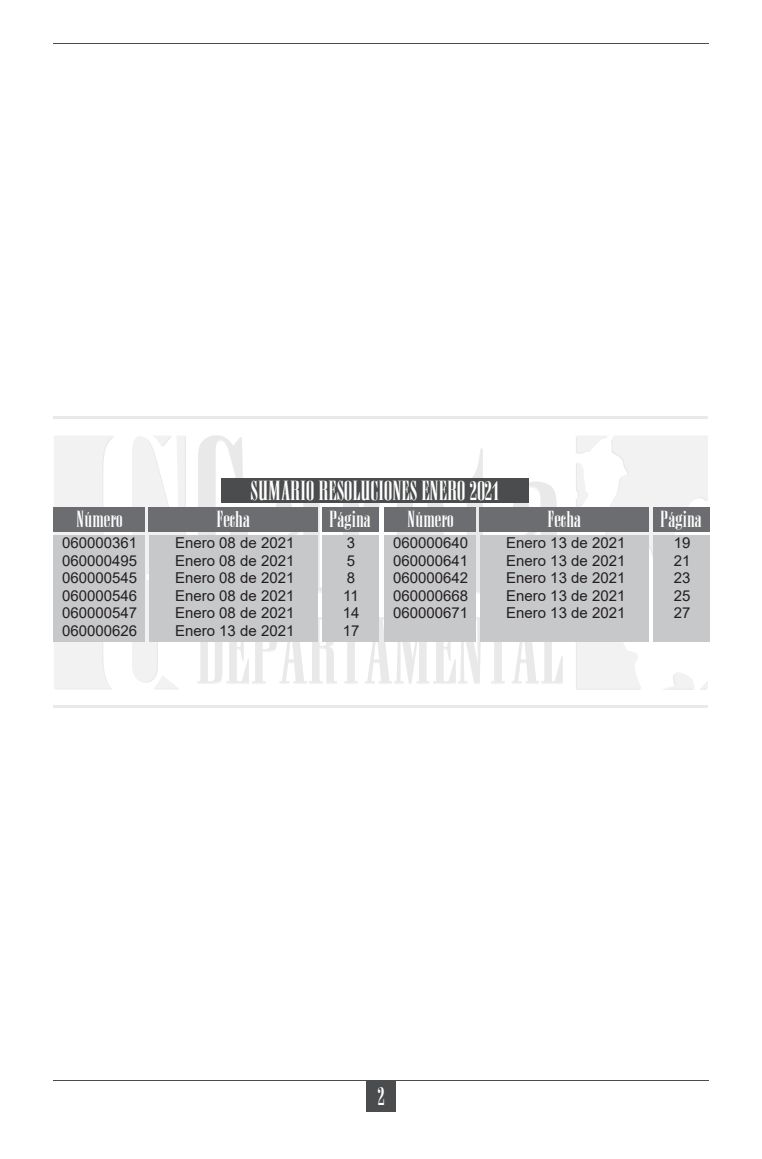
<style>
.page{position:relative;width:762px;height:1159px;background:#fff}
.page>*{position:absolute;margin:0;border:0;box-sizing:border-box;transform-origin:0 0}
.t1{font:23.75px "Anatevka";color:#fff}
.t2{font:22.5px "Anatevka";color:#fff}
.t3{font:20px "Anatevka";color:#fff}
.t4{font:15px/17.5px "Arial";color:#231f20;text-align:justify}
</style>
<div class="page">
<svg style="left:198px;top:435px;width:55px;height:100px"></svg>
<svg style="left:272px;top:503px;width:54px;height:90px"></svg>
<svg style="left:343px;top:503px;width:36px;height:91px"></svg>
<svg style="left:397px;top:503px;width:46px;height:32px"></svg>
<svg style="left:458px;top:448px;width:36px;height:146px"></svg>
<svg style="left:509px;top:481px;width:54px;height:54px"></svg>
<svg style="left:197px;top:617px;width:366px;height:67px"></svg>
<hr style="left:54px;top:705px;width:654px;height:2px;background:#4b4c4d">
<hr style="left:54px;top:416px;width:654px;height:2px;background:#4b4c4d">
<svg style="left:132px;top:436px;width:54px;height:253px"></svg>
<svg style="left:54px;top:436px;width:61px;height:253px"></svg>
<svg style="left:576px;top:436px;width:132px;height:121px"></svg>
<svg style="left:664px;top:672px;width:44px;height:18px"></svg>
<svg style="left:576px;top:641px;width:66px;height:49px"></svg>
<div style="left:366px;top:1080px;width:30px;height:31px;background:#4b4c4d"></div>
<hr style="left:53px;top:1080px;width:656px;height:1px;background:#4b4c4d">
<hr style="left:53px;top:43px;width:656px;height:1px;background:#4b4c4d">
<div style="left:54px;top:507px;width:91px;height:24px;background:#6c6d70"></div>
<div style="left:385px;top:507px;width:91px;height:24px;background:#6c6d70"></div>
<div style="left:149px;top:507px;width:169px;height:24px;background:#6c6d70"></div>
<div style="left:479px;top:507px;width:170px;height:24px;background:#6c6d70"></div>
<div style="left:322px;top:507px;width:56px;height:24px;background:#6c6d70"></div>
<div style="left:653px;top:507px;width:56px;height:24px;background:#6c6d70"></div>
<div style="left:54px;top:535px;width:91px;height:106px;background:#c7c8ca"></div>
<div style="left:385px;top:535px;width:91px;height:106px;background:#c7c8ca"></div>
<div style="left:150px;top:535px;width:168px;height:106px;background:#c7c8ca"></div>
<div style="left:481px;top:535px;width:168px;height:106px;background:#c7c8ca"></div>
<div style="left:322px;top:535px;width:56px;height:106px;background:#c7c8ca"></div>
<div style="left:653px;top:535px;width:56px;height:106px;background:#c7c8ca"></div>
<div style="left:221px;top:478px;width:308px;height:25px;background:#4b4c4d"></div>
<h1 class="t1" style="left:250px;top:476px;width:251px">SUMARIO RESOLUCIONES ENERO 2021</h1>
<h3 class="t3" style="left:76px;top:507px;width:47px">Número</h3>
<h3 class="t3" style="left:407px;top:507px;width:47px">Número</h3>
<p class="t4" style="left:62px;top:534px;width:77px">060000361<br>060000495<br>060000545<br>060000546<br>060000547<br>060000626</p>
<p class="t4" style="left:393px;top:534px;width:77px">060000640<br>060000641<br>060000642<br>060000668<br>060000671</p>
<h3 class="t3" style="left:216px;top:507px;width:35px">Fecha</h3>
<h3 class="t3" style="left:547px;top:507px;width:35px">Fecha</h3>
<p class="t4" style="left:175px;top:534px;width:121px">Enero 08 de 2021<br>Enero 08 de 2021<br>Enero 08 de 2021<br>Enero 08 de 2021<br>Enero 08 de 2021<br>Enero 13 de 2021</p>
<p class="t4" style="left:506px;top:534px;width:121px">Enero 13 de 2021<br>Enero 13 de 2021<br>Enero 13 de 2021<br>Enero 13 de 2021<br>Enero 13 de 2021</p>
<h3 class="t3" style="left:329px;top:507px;width:43px">Página</h3>
<h3 class="t3" style="left:660px;top:507px;width:43px">Página</h3>
<p class="t4" style="left:343px;top:534px;width:18px;text-align:left">3<br>5<br>8<br>11<br>14<br>17</p>
<p class="t4" style="left:674px;top:534px;width:18px">19<br>21<br>23<br>25<br>27</p>
<h2 class="t2" style="left:377px;top:1082px;width:9px">2</h2>
</div>
